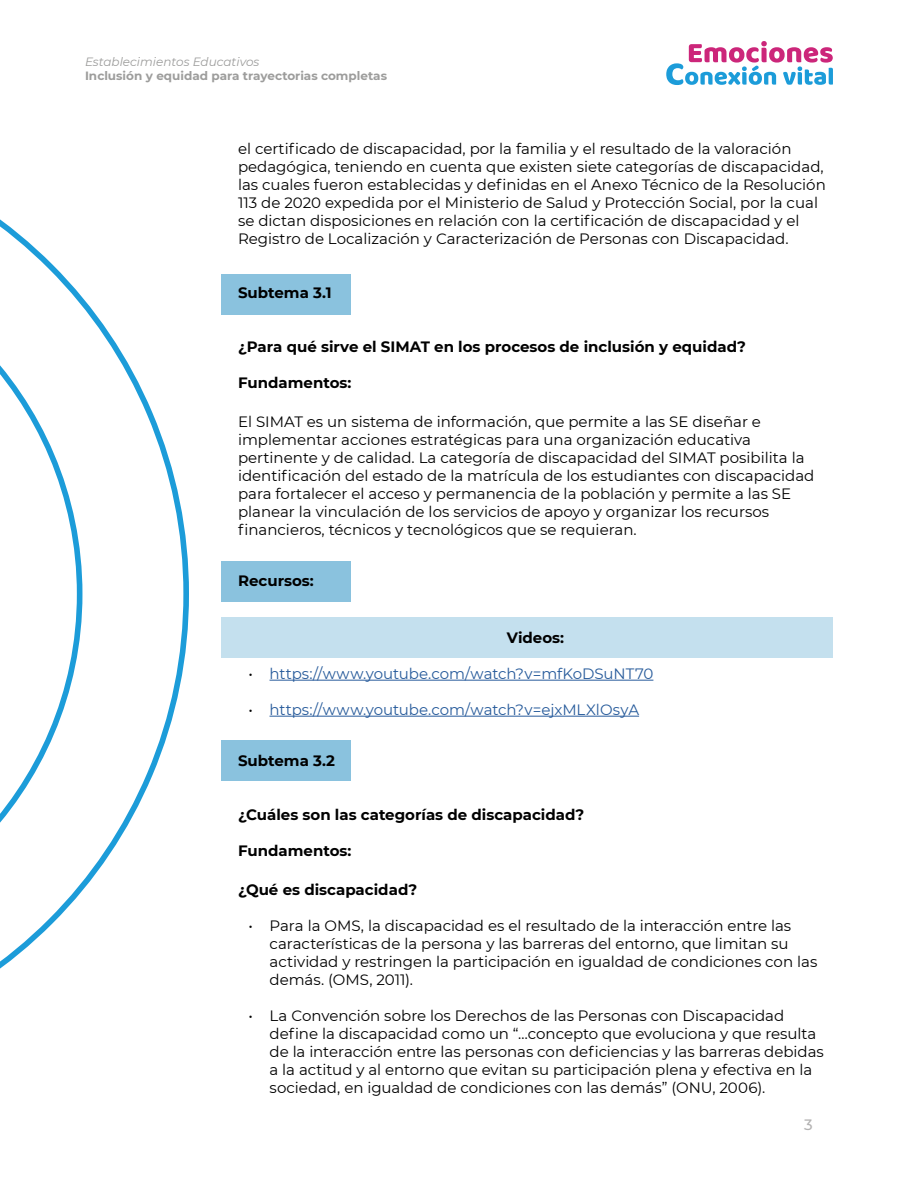
<style>
.page{position:relative;width:918px;height:1188px;background:#fff}
.page>*{position:absolute;margin:0;border:0;box-sizing:border-box;transform-origin:0 0}
.Cuerpo{font:15px/18px "Montserrat";color:#000}
.Listado{font:15px/18px "Montserrat";letter-spacing:-.005em;color:#000}
.Subtitulo{font:700 15px "Montserrat";color:#000}
.Listado-2{font:15px "Montserrat";letter-spacing:-.005em;color:#275b9b}
.Cuerpo-2{font:700 15px "Montserrat";color:#000}
.t1{font:500 15px "Montserrat";color:#b3b2b2}
.t2{font:700 12px "Montserrat";color:#9d9d9c}
.t3{font:italic 12px "Montserrat";color:#9d9d9c}
.s1{color:#000}
</style>
<div class="page">
<svg style="left:666px;top:41px;width:167px;height:44px"></svg>
<svg style="left:0;top:219px;width:189px;height:750px"></svg>
<div style="left:221px;top:617px;width:612px;height:41px;background:#c4e0ee"></div>
<div style="left:221px;top:561px;width:130px;height:41px;background:#8ac2de"></div>
<div style="left:221px;top:274px;width:130px;height:41px;background:#8ac2de"></div>
<div style="left:221px;top:740px;width:130px;height:41px;background:#8ac2de"></div>
<hr style="left:270px;top:680px;width:383px;height:1px;background:#275b9b">
<hr style="left:270px;top:716px;width:369px;height:1px;background:#275b9b">
<p class="t3" style="left:85px;top:53px;width:176px">Establecimientos Educativos</p>
<p class="t2" style="left:85px;top:67px;width:304px">Inclusión y equidad para trayectorias completas</p>
<p class="Cuerpo" style="left:238px;top:139px;width:589px">el certificado de discapacidad, por la familia y el resultado de la valoración pedagógica, teniendo en cuenta que existen siete categorías de discapacidad, las cuales fueron establecidas y definidas en el Anexo Técnico de la Resolución 113 de 2020 expedida por el Ministerio de Salud y Protección Social, por la cual se dictan disposiciones en relación con la certificación de discapacidad y el Registro de Localización y Caracterización de Personas con Discapacidad.</p>
<h2 class="Subtitulo" style="left:238px;top:282px;width:95px">Subtema 3.1</h2>
<h2 class="Subtitulo" style="left:238px;top:336px;width:509px">¿Para qué sirve el SIMAT en los procesos de inclusión y equidad?</h2>
<h2 class="Subtitulo" style="left:238px;top:372px;width:115px">Fundamentos:</h2>
<p class="Cuerpo" style="left:238px;top:412px;width:578px">El SIMAT es un sistema de información, que permite a las SE diseñar e implementar acciones estratégicas para una organización educativa pertinente y de calidad. La categoría de discapacidad del SIMAT posibilita la identificación del estado de la matrícula de los estudiantes con discapacidad para fortalecer el acceso y permanencia de la población y permite a las SE planear la vinculación de los servicios de apoyo y organizar los recursos financieros, técnicos y tecnológicos que se requieran.</p>
<h2 class="Subtitulo" style="left:238px;top:570px;width:77px">Recursos:</h2>
<p class="Cuerpo-2" style="left:507px;top:627px;width:59px">Videos:</p>
<p class="Listado-2" style="left:249px;top:663px;width:406px"><span class="s1">•</span> https://www.youtube.com/watch?v=mfKoDSuNT70</p>
<p class="Listado-2" style="left:249px;top:699px;width:392px"><span class="s1">•</span> https://www.youtube.com/watch?v=ejxMLXlOsyA</p>
<h2 class="Subtitulo" style="left:238px;top:750px;width:99px">Subtema 3.2</h2>
<h2 class="Subtitulo" style="left:238px;top:804px;width:348px">¿Cuáles son las categorías de discapacidad?</h2>
<h2 class="Subtitulo" style="left:238px;top:840px;width:115px">Fundamentos:</h2>
<p class="Cuerpo-2" style="left:238px;top:879px;width:181px">¿Qué es discapacidad?</p>
<p class="Listado" style="left:270px;top:916px;width:549px;text-indent:-21px">• Para la OMS, la discapacidad es el resultado de la interacción entre las características de la persona y las barreras del entorno, que limitan su actividad y restringen la participación en igualdad de condiciones con las demás. (OMS, 2011).</p>
<p class="Listado" style="left:270px;top:1006px;width:556px;text-indent:-21px">• La Convención sobre los Derechos de las Personas con Discapacidad define la discapacidad como un “…concepto que evoluciona y que resulta de la interacción entre las personas con deficiencias y las barreras debidas a la actitud y al entorno que evitan su participación plena y efectiva en la sociedad, en igualdad de condiciones con las demás” (ONU, 2006).</p>
<p class="t1" style="left:804px;top:1114px;width:10px">3</p>
</div>
